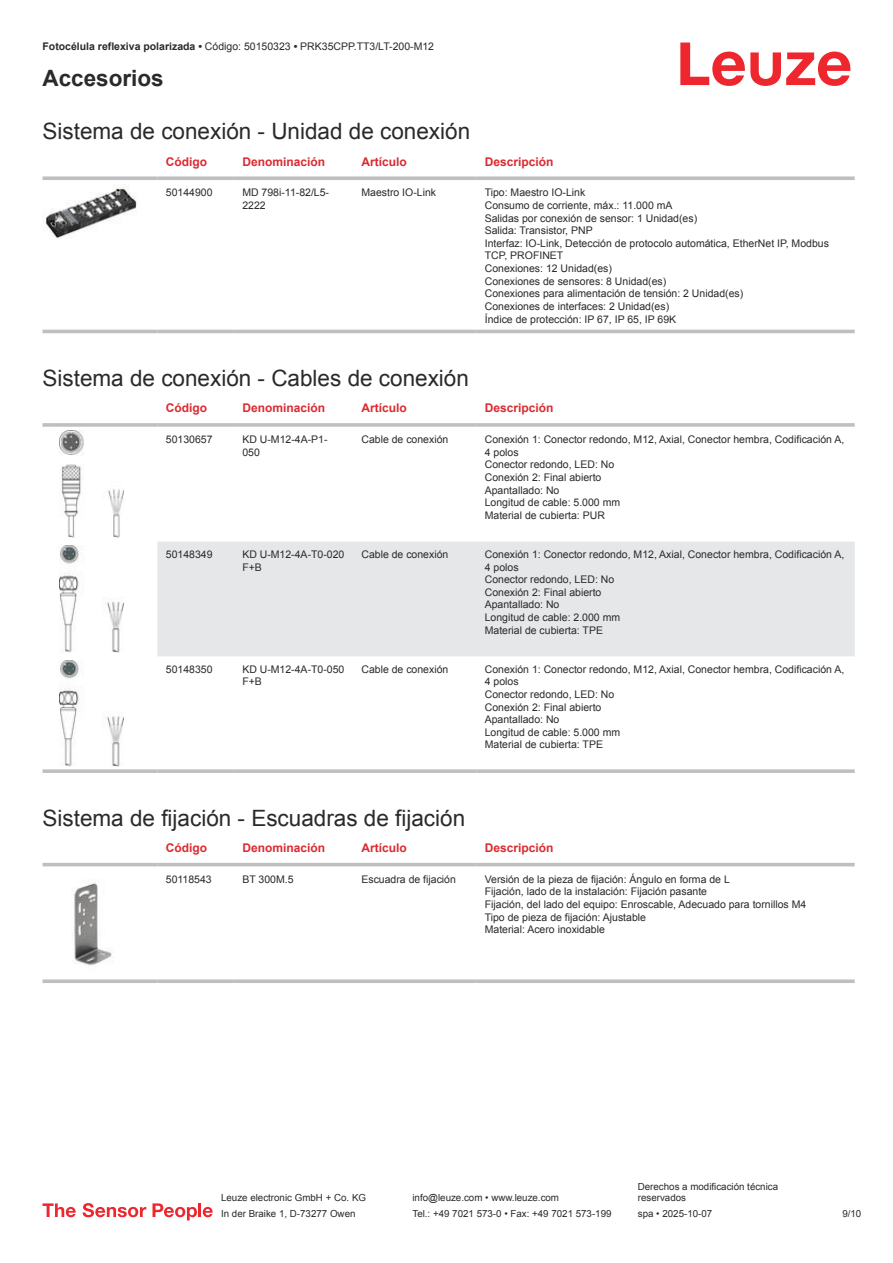
<style>
.page{position:relative;width:893px;height:1263px;background:#fff}
.page>*{position:absolute;margin:0;border:0;box-sizing:border-box;transform-origin:0 0}
.t1{font:22.5px "Arial";color:#2b292a}
.t2{font:700 22.5px "Arial";color:#2b292a}
.t3{font:700 12px "Arial";color:#db2a30}
.t4{font:10.5px/12.6px "Arial";color:#2b292a}
.t5{font:9.75px/11.7px "Arial";color:#2b292a}
.s1{font-weight:700}
</style>
<div class="page">
<svg style="left:680px;top:43px;width:170px;height:43px"></svg>
<div style="left:43px;top:329px;width:812px;height:5px;background:#eeefef"></div>
<svg style="left:43px;top:176px;width:114px;height:4px"></svg>
<svg style="left:157px;top:176px;width:77px;height:4px"></svg>
<svg style="left:234px;top:176px;width:119px;height:4px"></svg>
<svg style="left:353px;top:176px;width:123px;height:4px"></svg>
<svg style="left:476px;top:176px;width:379px;height:4px;background:#c4c6c8"></svg>
<hr style="left:43px;top:330px;width:114px;height:3px;background:#bdbfc1">
<hr style="left:157px;top:330px;width:77px;height:3px;background:#bdbfc1">
<hr style="left:234px;top:330px;width:119px;height:3px;background:#bdbfc1">
<hr style="left:353px;top:330px;width:123px;height:3px;background:#bdbfc1">
<hr style="left:476px;top:330px;width:379px;height:3px;background:#bdbfc1">
<img style="left:43px;top:185px;width:94px;height:54px">
<div style="left:157px;top:541px;width:698px;height:115px;background:#e6e7e9"></div>
<svg style="left:43px;top:423px;width:114px;height:4px"></svg>
<hr style="left:157px;top:423px;width:77px;height:4px;background:#c5c7c9">
<svg style="left:234px;top:423px;width:119px;height:4px"></svg>
<svg style="left:353px;top:423px;width:123px;height:4px"></svg>
<hr style="left:476px;top:423px;width:379px;height:4px;background:#c5c7c9">
<svg style="left:43px;top:769px;width:114px;height:4px"></svg>
<svg style="left:157px;top:769px;width:77px;height:4px"></svg>
<svg style="left:234px;top:769px;width:119px;height:4px"></svg>
<svg style="left:353px;top:769px;width:123px;height:4px"></svg>
<svg style="left:476px;top:769px;width:379px;height:4px;background:#c3c5c7"></svg>
<img style="left:59px;top:431px;width:65px;height:106px">
<img style="left:59px;top:546px;width:65px;height:106px">
<img style="left:59px;top:661px;width:65px;height:106px">
<svg style="left:43px;top:862px;width:812px;height:5px;fill:#efeff0"></svg>
<hr style="left:43px;top:863px;width:114px;height:3px;background:#bdbfc1">
<hr style="left:157px;top:863px;width:77px;height:3px;background:#bdbfc1">
<hr style="left:234px;top:863px;width:119px;height:3px;background:#bdbfc1">
<hr style="left:353px;top:863px;width:123px;height:3px;background:#bdbfc1">
<hr style="left:476px;top:863px;width:379px;height:3px;background:#bdbfc1">
<svg style="left:43px;top:979px;width:114px;height:4px"></svg>
<svg style="left:157px;top:979px;width:77px;height:4px"></svg>
<svg style="left:234px;top:979px;width:119px;height:4px"></svg>
<svg style="left:353px;top:979px;width:123px;height:4px"></svg>
<svg style="left:476px;top:979px;width:379px;height:4px;background:#c4c6c8"></svg>
<img style="left:72px;top:882px;width:41px;height:84px">
<svg style="left:43px;top:1203px;width:33px;height:14px"></svg>
<svg style="left:83px;top:1203px;width:63px;height:14px"></svg>
<svg style="left:153px;top:1203px;width:44px;height:17px"></svg>
<hr style="left:198px;top:1203px;width:3px;height:14px;background:#ed272d">
<svg style="left:203px;top:1207px;width:10px;height:10px"></svg>
<p class="t4" style="left:43px;top:41px;width:393px"><span class="s1">Fotocélula reflexiva polarizada •</span> Código: 50150323 <span class="s1">•</span> PRK35CPP.TT3/LT-200-M12</p>
<h1 class="t2" style="left:43px;top:70px;width:123px">Accesorios</h1>
<h1 class="t1" style="left:43px;top:123px;width:429px">Sistema de conexión - Unidad de conexión</h1>
<p class="t3" style="left:166px;top:157px;width:43px">Código</p>
<p class="t3" style="left:242px;top:157px;width:84px">Denominación</p>
<p class="t3" style="left:361px;top:157px;width:47px">Artículo</p>
<p class="t3" style="left:485px;top:157px;width:70px">Descripción</p>
<p class="t4" style="left:166px;top:187px;width:48px">50144900</p>
<p class="t4" style="left:242px;top:187px;width:88px">MD 798i-11-82/L5-<br>2222</p>
<p class="t4" style="left:361px;top:187px;width:76px">Maestro IO-Link</p>
<p class="t4" style="left:485px;top:187px;width:346px">Tipo: Maestro IO-Link<br>Consumo de corriente, máx.: 11.000 mA<br>Salidas por conexión de sensor: 1 Unidad(es)<br>Salida: Transistor, PNP<br>Interfaz: IO-Link, Detección de protocolo automática, EtherNet IP, Modbus TCP, PROFINET<br>Conexiones: 12 Unidad(es)<br>Conexiones de sensores: 8 Unidad(es)<br>Conexiones para alimentación de tensión: 2 Unidad(es)<br>Conexiones de interfaces: 2 Unidad(es)<br>Índice de protección: IP 67, IP 65, IP 69K</p>
<h1 class="t1" style="left:43px;top:370px;width:428px">Sistema de conexión - Cables de conexión</h1>
<p class="t3" style="left:166px;top:403px;width:43px">Código</p>
<p class="t3" style="left:242px;top:403px;width:84px">Denominación</p>
<p class="t3" style="left:361px;top:403px;width:47px">Artículo</p>
<p class="t3" style="left:485px;top:403px;width:70px">Descripción</p>
<p class="t4" style="left:166px;top:434px;width:48px">50130657</p>
<p class="t4" style="left:242px;top:434px;width:87px">KD U-M12-4A-P1-<br>050</p>
<p class="t4" style="left:361px;top:434px;width:88px">Cable de conexión</p>
<p class="t4" style="left:485px;top:434px;width:361px">Conexión 1: Conector redondo, M12, Axial, Conector hembra, Codificación A,<br>4 polos<br>Conector redondo, LED: No<br>Conexión 2: Final abierto<br>Apantallado: No<br>Longitud de cable: 5.000 mm<br>Material de cubierta: PUR</p>
<p class="t4" style="left:166px;top:549px;width:48px">50148349</p>
<p class="t4" style="left:242px;top:549px;width:104px">KD U-M12-4A-T0- 020<br>F+B</p>
<p class="t4" style="left:361px;top:549px;width:88px">Cable de conexión</p>
<p class="t4" style="left:485px;top:549px;width:361px">Conexión 1: Conector redondo, M12, Axial, Conector hembra, Codificación A,<br>4 polos<br>Conector redondo, LED: No<br>Conexión 2: Final abierto<br>Apantallado: No<br>Longitud de cable: 2.000 mm<br>Material de cubierta: TPE</p>
<p class="t4" style="left:166px;top:664px;width:48px">50148350</p>
<p class="t4" style="left:242px;top:664px;width:104px">KD U-M12-4A-T0- 050<br>F+B</p>
<p class="t4" style="left:361px;top:664px;width:88px">Cable de conexión</p>
<p class="t4" style="left:485px;top:664px;width:361px">Conexión 1: Conector redondo, M12, Axial, Conector hembra, Codificación A,<br>4 polos<br>Conector redondo, LED: No<br>Conexión 2: Final abierto<br>Apantallado: No<br>Longitud de cable: 5.000 mm<br>Material de cubierta: TPE</p>
<h1 class="t1" style="left:43px;top:809px;width:424px">Sistema de fijación - Escuadras de fijación</h1>
<p class="t3" style="left:166px;top:843px;width:43px">Código</p>
<p class="t3" style="left:242px;top:843px;width:84px">Denominación</p>
<p class="t3" style="left:361px;top:843px;width:47px">Artículo</p>
<p class="t3" style="left:485px;top:843px;width:70px">Descripción</p>
<p class="t4" style="left:166px;top:874px;width:47px">50118543</p>
<p class="t4" style="left:242px;top:874px;width:53px">BT 300M.5</p>
<p class="t4" style="left:361px;top:874px;width:96px">Escuadra de fijación</p>
<p class="t4" style="left:485px;top:874px;width:323px">Versión de la pieza de fijación: Ángulo en forma de L<br>Fijación, lado de la instalación: Fijación pasante<br>Fijación, del lado del equipo: Enroscable, Adecuado para tornillos M4<br>Tipo de pieza de fijación: Ajustable<br>Material: Acero inoxidable</p>
<p class="t5" style="left:221px;top:1193px;width:146px">Leuze electronic GmbH + Co. KG</p>
<p class="t5" style="left:412px;top:1193px;width:148px">info@leuze.com • www.leuze.com</p>
<p class="t5" style="left:638px;top:1181px;width:142px">Derechos a modificación técnica reservados</p>
<p class="t5" style="left:221px;top:1209px;width:136px">In der Braike 1, D-73277 Owen</p>
<p class="t5" style="left:412px;top:1209px;width:201px">Tel.: +49 7021 573-0 • Fax: +49 7021 573-199</p>
<p class="t5" style="left:638px;top:1209px;width:76px">spa • 2025-10-07</p>
<p class="t5" style="left:842px;top:1209px;width:20px">9 /10</p>
</div>
